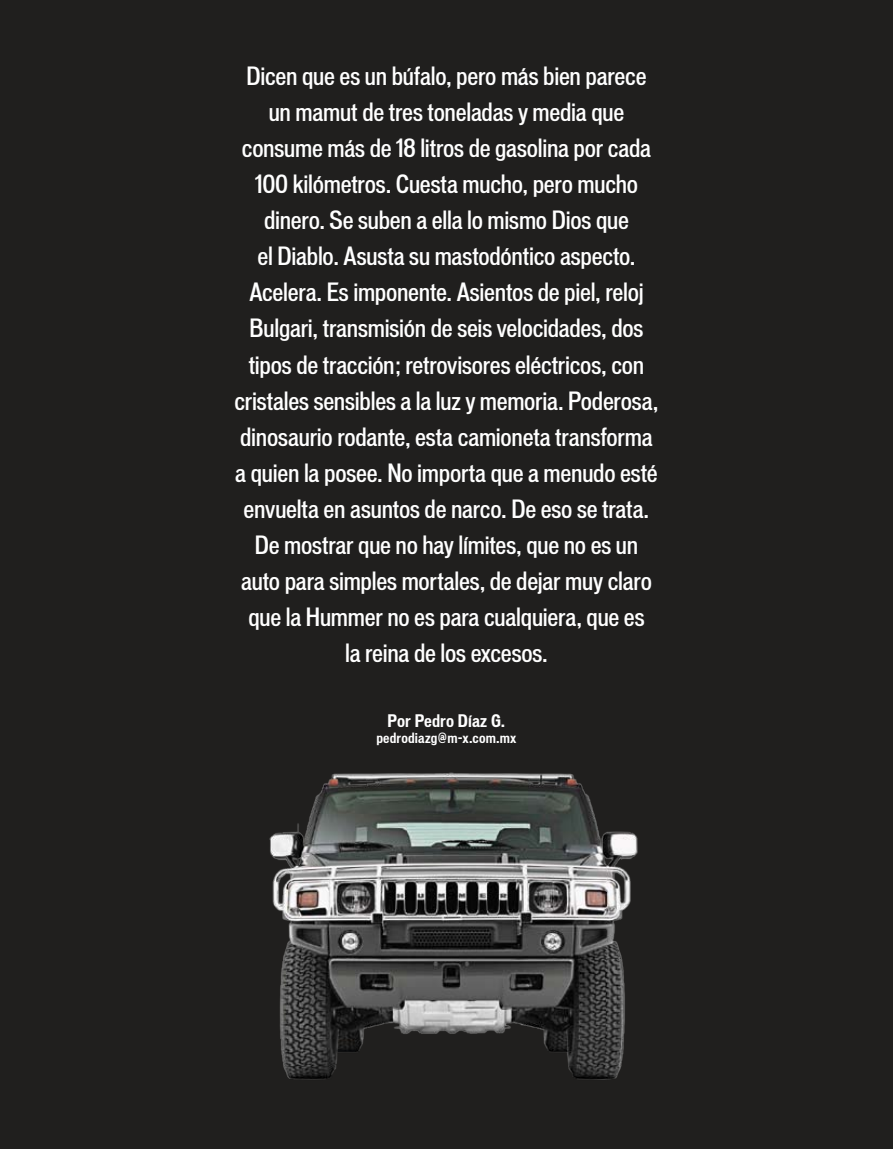
<style>
.page{position:relative;width:893px;height:1149px;background:#fff}
.page>*{position:absolute;margin:0;border:0;box-sizing:border-box;transform-origin:0 0}
.t1{font:500 condensed 24px/36px "Vonnes";letter-spacing:-.01em;color:#fff;text-align:center}
.t2{font:700 condensed 16.5px "Vonnes";letter-spacing:.005em;color:#fff}
.t3{font:700 condensed 13.5px "Vonnes";letter-spacing:.01em;color:#fff}
</style>
<div class="page">
<div style="left:0;top:0;width:893px;height:1148px;background:#201f1e"></div>
<img style="left:269px;top:772px;width:369px;height:308px">
<p class="t1" style="left:234px;top:58px;width:425px">Dicen que es un búfalo, pero más bien parece un mamut de tres toneladas y media que consume más de 18 litros de gasolina por cada 100 kilómetros. Cuesta mucho, pero mucho dinero. Se suben a ella lo mismo Dios que<br>el Diablo. Asusta su mastodóntico aspecto.<br>Acelera. Es imponente. Asientos de piel, reloj Bulgari, transmisión de seis velocidades, dos tipos de tracción; retrovisores eléctricos, con cristales sensibles a la luz y memoria. Poderosa, dinosaurio rodante, esta camioneta transforma a quien la posee. No importa que a menudo esté envuelta en asuntos de narco. De eso se trata.<br>De mostrar que no hay límites, que no es un auto para simples mortales, de dejar muy claro que la Hummer no es para cualquiera, que es<br>la reina de los excesos.</p>
<p class="t2" style="left:388px;top:710px;width:119px">Por Pedro Díaz G.</p>
<p class="t3" style="left:376px;top:730px;width:142px">pedrodiazg@m-x.com.mx</p>
</div>
